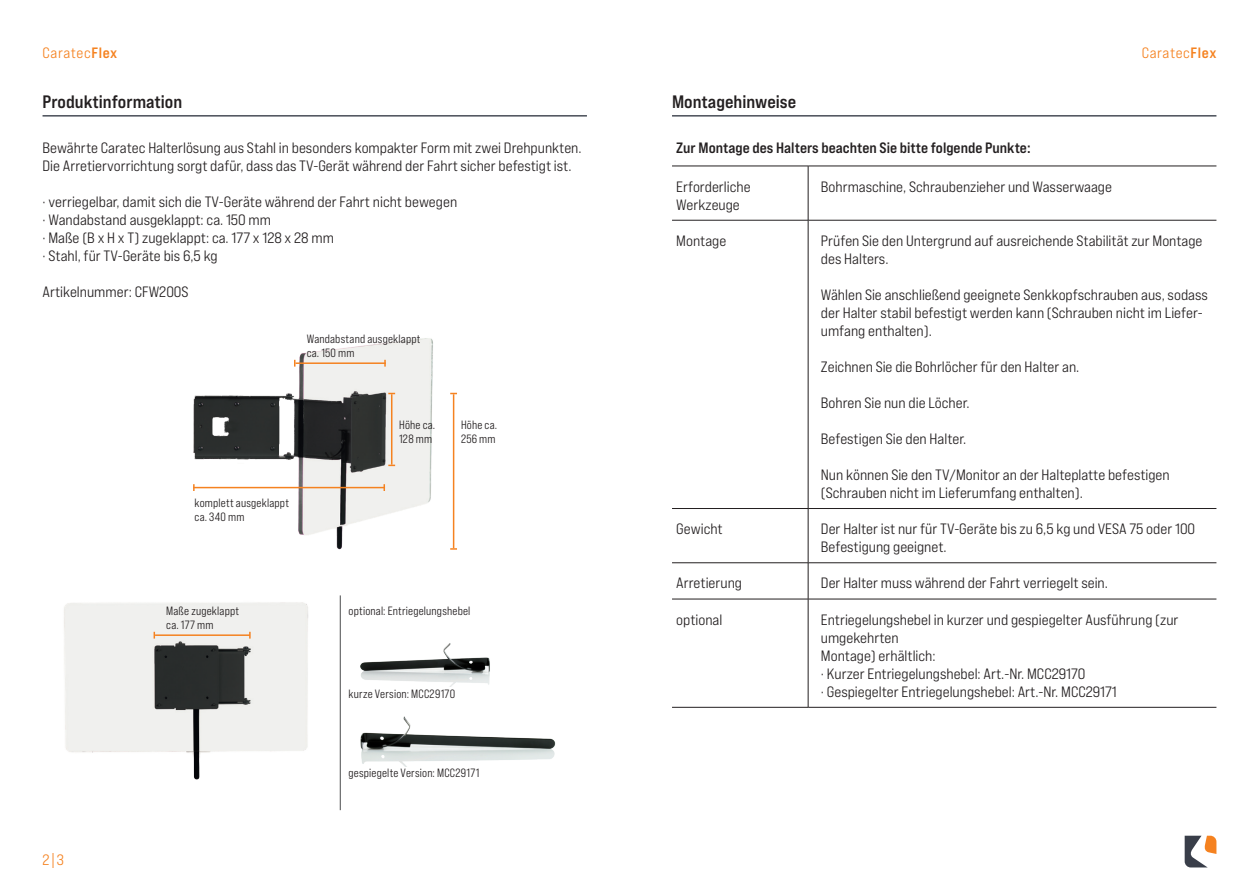
<style>
.page{position:relative;width:1259px;height:893px;background:#fff}
.page>*{position:absolute;margin:0;border:0;box-sizing:border-box;transform-origin:0 0}
.t1{font:18px "Bebas Neue Pro Exp Bd";color:#231f20}
.t2{font:15px/18px "Bebas Neue Pro Exp Md";color:#231f20}
.t3{font:15px "Bebas Neue Pro Exp Bd";color:#231f20}
.t4{font:15px "Bebas Neue Pro Exp Md";letter-spacing:.04em;color:#f58220}
.t5{font:12px/14.4px "Bebas Neue Pro Sm E Md";letter-spacing:.015em;color:#231f20}
.s1{font-family:"Bebas Neue Pro Exp Bd"}
</style>
<div class="page">
<svg style="left:1184px;top:836px;width:32px;height:31px"></svg>
<hr style="left:43px;top:115px;width:544px;height:2px;background:#393e49">
<hr style="left:672px;top:115px;width:544px;height:2px;background:#393e49">
<hr style="left:672px;top:166px;width:136px;height:1px;background:#231f20">
<hr style="left:808px;top:166px;width:408px;height:1px;background:#231f20">
<hr style="left:808px;top:166px;width:1px;height:54px;background:#231f20">
<hr style="left:672px;top:220px;width:136px;height:1px;background:#231f20">
<hr style="left:808px;top:220px;width:408px;height:1px;background:#231f20">
<hr style="left:808px;top:220px;width:1px;height:288px;background:#231f20">
<hr style="left:672px;top:508px;width:136px;height:1px;background:#231f20">
<hr style="left:808px;top:508px;width:408px;height:1px;background:#231f20">
<hr style="left:808px;top:509px;width:1px;height:54px;background:#231f20">
<hr style="left:672px;top:562px;width:136px;height:1px;background:#231f20">
<hr style="left:808px;top:562px;width:408px;height:1px;background:#231f20">
<hr style="left:808px;top:563px;width:1px;height:36px;background:#231f20">
<hr style="left:672px;top:599px;width:136px;height:1px;background:#231f20">
<hr style="left:808px;top:599px;width:408px;height:1px;background:#231f20">
<hr style="left:808px;top:599px;width:1px;height:108px;background:#231f20">
<hr style="left:672px;top:707px;width:136px;height:1px;background:#231f20">
<hr style="left:808px;top:707px;width:408px;height:1px;background:#231f20">
<img style="left:193px;top:338px;width:240px;height:212px">
<hr style="left:391px;top:394px;width:1px;height:71px;background:#f58220">
<hr style="left:453px;top:394px;width:1px;height:154px;background:#f58220">
<svg style="left:450px;top:548px;width:7px;height:2px"></svg>
<hr style="left:295px;top:362px;width:91px;height:2px;background:#f58220">
<svg style="left:384px;top:360px;width:2px;height:7px"></svg>
<hr style="left:193px;top:487px;width:192px;height:1px;background:#f58220">
<svg style="left:383px;top:484px;width:2px;height:7px"></svg>
<svg style="left:193px;top:484px;width:2px;height:7px"></svg>
<img style="left:64px;top:602px;width:244px;height:178px">
<hr style="left:155px;top:634px;width:95px;height:2px;background:#f58220">
<svg style="left:249px;top:632px;width:2px;height:7px"></svg>
<hr style="left:340px;top:595px;width:1px;height:215px;background:#4b4c4d">
<img style="left:360px;top:643px;width:130px;height:43px">
<img style="left:360px;top:716px;width:196px;height:50px">
<div style="left:283px;top:400px;width:7px;height:51px;background:#fff"></div>
<p class="t4" style="left:43px;top:43px;width:76px">Caratec<span class="s1">Flex</span></p>
<p class="t4" style="left:1141px;top:43px;width:76px">Caratec<span class="s1">Flex</span></p>
<p class="t1" style="left:43px;top:91px;width:141px">Produktinformation</p>
<p class="t2" style="left:43px;top:138px;width:540px">Bewährte Caratec Halterlösung aus Stahl in besonders kompakter Form mit zwei Drehpunkten.<br>Die Arretiervorrichtung sorgt dafür, dass das TV-Gerät während der Fahrt sicher befestigt ist.</p>
<p class="t2" style="left:43px;top:192px;width:416px">· verriegelbar, damit sich die TV-Geräte während der Fahrt nicht bewegen · Wandabstand ausgeklappt: ca. 150 mm<br>· Maße (B x H x T) zugeklappt: ca. 177 x 128 x 28 mm<br>· Stahl, für TV-Geräte bis 6,5 kg</p>
<p class="t2" style="left:43px;top:282px;width:148px">Artikelnummer: CFW200S</p>
<p class="t1" style="left:672px;top:91px;width:126px">Montagehinweise</p>
<p class="t3" style="left:676px;top:139px;width:356px">Zur Montage des Halters beachten Sie bitte folgende Punkte:</p>
<p class="t2" style="left:676px;top:177px;width:76px">Erforderliche<br>Werkzeuge</p>
<p class="t2" style="left:821px;top:177px;width:292px">Bohrmaschine, Schraubenzieher und Wasserwaage</p>
<p class="t2" style="left:676px;top:231px;width:52px">Montage</p>
<p class="t2" style="left:821px;top:231px;width:383px">Prüfen Sie den Untergrund auf ausreichende Stabilität zur Montage des Halters.</p>
<p class="t2" style="left:821px;top:285px;width:388px">Wählen Sie anschließend geeignete Senkkopfschrauben aus, sodass der Halter stabil befestigt werden kann (Schrauben nicht im Liefer&shy;umfang enthalten).</p>
<p class="t2" style="left:821px;top:357px;width:260px">Zeichnen Sie die Bohrlöcher für den Halter an.</p>
<p class="t2" style="left:821px;top:393px;width:150px">Bohren Sie nun die Löcher.</p>
<p class="t2" style="left:821px;top:429px;width:147px">Befestigen Sie den Halter.</p>
<p class="t2" style="left:821px;top:465px;width:350px">Nun können Sie den TV/Monitor an der Halteplatte befestigen (Schrauben nicht im Lieferumfang enthalten).</p>
<p class="t2" style="left:676px;top:520px;width:48px">Gewicht</p>
<p class="t2" style="left:821px;top:520px;width:376px">Der Halter ist nur für TV-Geräte bis zu 6,5 kg und VESA 75 oder 100<br>Befestigung geeignet.</p>
<p class="t2" style="left:676px;top:574px;width:67px">Arretierung</p>
<p class="t2" style="left:821px;top:574px;width:289px">Der Halter muss während der Fahrt verriegelt sein.</p>
<p class="t2" style="left:676px;top:610px;width:48px">optional</p>
<p class="t2" style="left:821px;top:610px;width:359px">Entriegelungshebel in kurzer und gespiegelter Ausführung (zur umgekehrten<br>Montage) erhältlich:<br>· Kurzer Entriegelungshebel: Art.-Nr. MCC29170<br>· Gespiegelter Entriegelungshebel: Art.-Nr. MCC29171</p>
<p class="t5" style="left:307px;top:331px;width:115px">Wandabstand ausgeklappt ca. 150 mm</p>
<p class="t5" style="left:399px;top:417px;width:38px">Höhe ca.<br>128 mm</p>
<p class="t5" style="left:461px;top:417px;width:38px">Höhe ca.<br>256 mm</p>
<p class="t5" style="left:195px;top:495px;width:96px">komplett ausgeklappt ca. 340 mm</p>
<p class="t5" style="left:166px;top:603px;width:74px">Maße zugeklappt ca. 177 mm</p>
<p class="t5" style="left:348px;top:603px;width:123px">optional: Entriegelungshebel</p>
<p class="t5" style="left:348px;top:687px;width:108px">kurze Version: MCC29170</p>
<p class="t4" style="left:43px;top:851px;width:23px">2|3</p>
<p class="t5" style="left:348px;top:765px;width:132px">gespiegelte Version: MCC29171</p>
</div>
